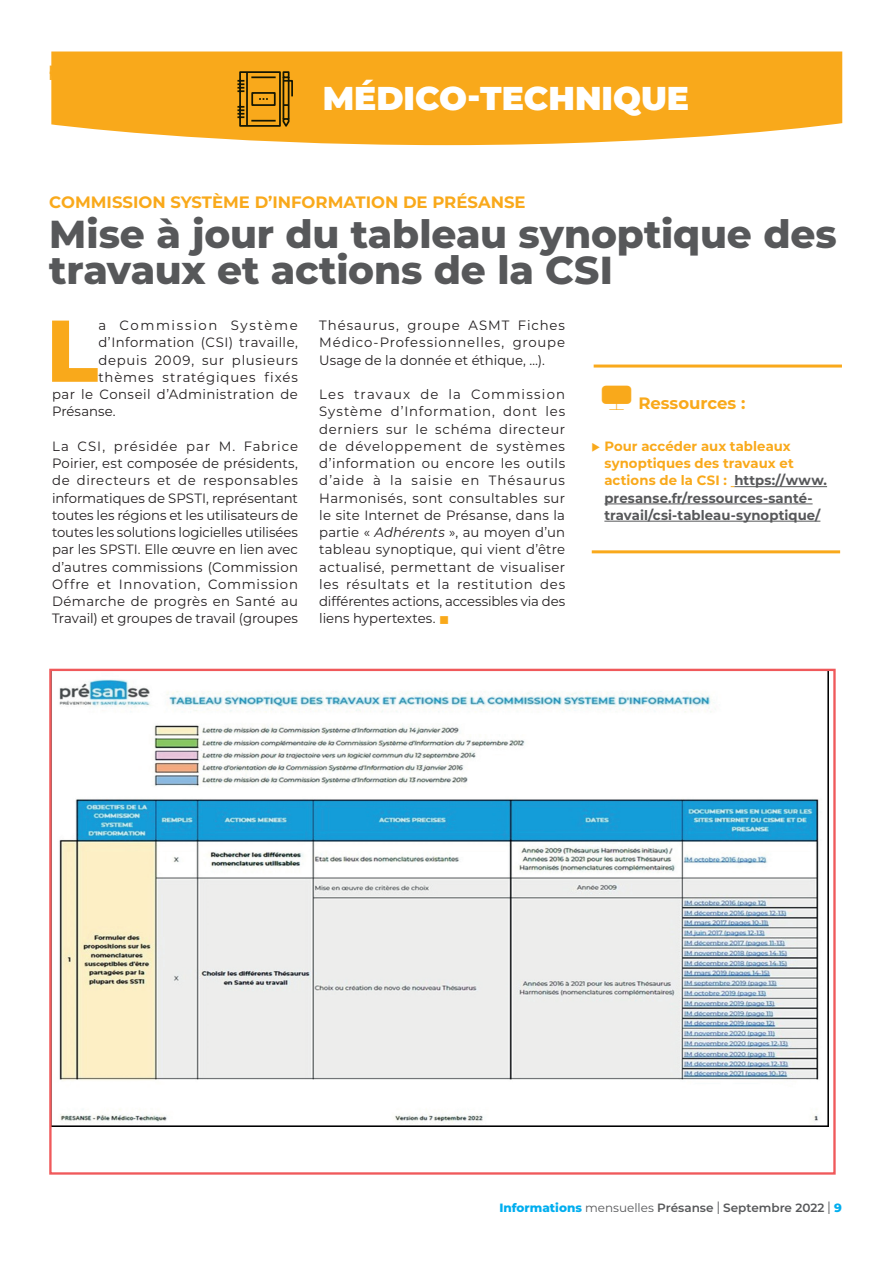
<style>
.page{position:relative;width:893px;height:1263px;background:#fff}
.page>*{position:absolute;margin:0;border:0;box-sizing:border-box;transform-origin:0 0}
.Article_1er_paragrap{font:800 87.45px "Montserrat";color:#f9a91b}
.Titre{font:800 39px/36px "Montserrat";letter-spacing:-.005em;color:#57585a}
.t1{font:900 33px "Montserrat";color:#fff}
.t2{font:28.65px "Panton Icons A Fill";color:#f9a91b}
.SurtitreMT{font:700 16.5px "Montserrat";color:#f9a91b}
.Article_Intertitre_g{font:700 16.5px "Montserrat";color:#f9a91b}
.Article_Paragraphes{font:13.5px/17.2px "Montserrat";letter-spacing:.005em;color:#231f20;text-align:justify}
.t3{font:700 13.5px/17.2px "Montserrat";letter-spacing:.005em;color:#57585a}
.Article_1er_paragrap-2{font:13.5px "Montserrat";letter-spacing:.05em;color:#231f20}
.Article_1er_paragrap-3{font:13.5px "Montserrat";letter-spacing:.03em;color:#231f20}
.Article_1er_paragrap-4{font:13.5px "Montserrat";letter-spacing:.07em;color:#231f20}
.Article_1er_paragrap-5{font:13.5px "Montserrat";letter-spacing:.125em;color:#231f20}
.Article_1er_paragrap-6{font:13.5px "Montserrat";letter-spacing:.005em;color:#231f20}
.t4{font:600 12px "Montserrat";color:#57585a}
.s1{font-style:italic}
.s2{color:#f9a91b}
.s3{font-weight:800;color:#00aeef}
.s4{font-weight:400}
.s5{font-weight:400;font-size:16.8px}
</style>
<div class="page">
<svg style="left:51px;top:52px;width:791px;height:93px;background:#f9af2c"></svg>
<svg style="left:236px;top:70px;width:58px;height:58px;background:#b77f14"></svg>
<hr style="left:734px;top:486px;width:93px;height:1px;background:#57585a">
<hr style="left:604px;top:504px;width:209px;height:1px;background:#57585a">
<hr style="left:604px;top:521px;width:216px;height:1px;background:#57585a">
<hr style="left:592px;top:550px;width:248px;height:3px;background:#f9a91b">
<hr style="left:594px;top:365px;width:248px;height:3px;background:#f9a91b">
<img style="left:52px;top:672px;width:776px;height:454px">
<h3 class="t1" style="left:323px;top:73px;width:368px">MÉDICO-TECHNIQUE</h3>
<p class="SurtitreMT" style="left:49px;top:190px;width:478px">COMMISSION SYSTÈME D’INFORMATION DE PRÉSANSE</p>
<p class="Titre" style="left:49px;top:214px;width:789px">Mise à jour du tableau synoptique des travaux et actions de la CSI</p>
<p class="Article_1er_paragrap" style="left:46px;top:287px;width:54px">L</p>
<p class="Article_1er_paragrap-5" style="left:98px;top:316px;width:201px">a Commission Système</p>
<p class="Article_Paragraphes" style="left:319px;top:316px;width:247px">Thésaurus, groupe ASMT Fiches Médico-Professionnelles, groupe Usage de la donnée et éthique, …).</p>
<p class="Article_Paragraphes" style="left:319px;top:385px;width:247px">Les travaux de la Commission Système d’Information, dont les derniers sur le schéma directeur de développement de systèmes d’information ou encore les outils d’aide à la saisie en Thésaurus Harmonisés, sont consultables sur le site Internet de Présanse, dans la partie « <span class="s1">Adhérents</span> », au moyen d’un tableau synoptique, qui vient d’être actualisé, permettant de visualiser les résultats et la restitution des différentes actions, accessibles via des liens hypertextes. <span class="s2">■</span></p>
<p class="Article_1er_paragrap-3" style="left:98px;top:333px;width:201px">d’Information (CSI) travaille,</p>
<p class="Article_1er_paragrap-2" style="left:98px;top:350px;width:201px">depuis 2009, sur plusieurs</p>
<p class="Article_1er_paragrap-4" style="left:98px;top:368px;width:201px">thèmes stratégiques fixés</p>
<p class="Article_1er_paragrap-2" style="left:52px;top:385px;width:247px">par le Conseil d’Administration de</p>
<p class="Article_1er_paragrap-6" style="left:52px;top:402px;width:65px">Présanse.</p>
<p class="Article_Paragraphes" style="left:52px;top:437px;width:247px">La CSI, présidée par M. Fabrice Poirier, est composée de présidents, de directeurs et de responsables informatiques de SPSTI, représentant toutes les régions et les utilisateurs de toutes les solutions logicielles utilisées par les SPSTI. Elle œuvre en lien avec d’autres commissions (Commission Offre et Innovation, Commission Démarche de progrès en Santé au Travail) et groupes de travail (groupes</p>
<p class="t2" style="left:599px;top:384px;width:37px">A</p>
<p class="Article_Intertitre_g" style="left:638px;top:391px;width:108px">Ressources :</p>
<p class="t3" style="left:604px;top:437px;width:224px;text-indent:-13px"><span class="s2">◆ Pour accéder aux tableaux synoptiques des travaux et actions de la CSI :</span> https://www. presanse.fr/ressources-santé&shy;travail/csi-tableau-synoptique/</p>
<p class="t4" style="left:499px;top:1199px;width:344px"><span class="s3">Informations</span> <span class="s4">mensuelles</span> Présanse <span class="s5">l</span> Septembre 2022 <span class="s5">l</span> <span class="s3">9</span></p>
</div>
